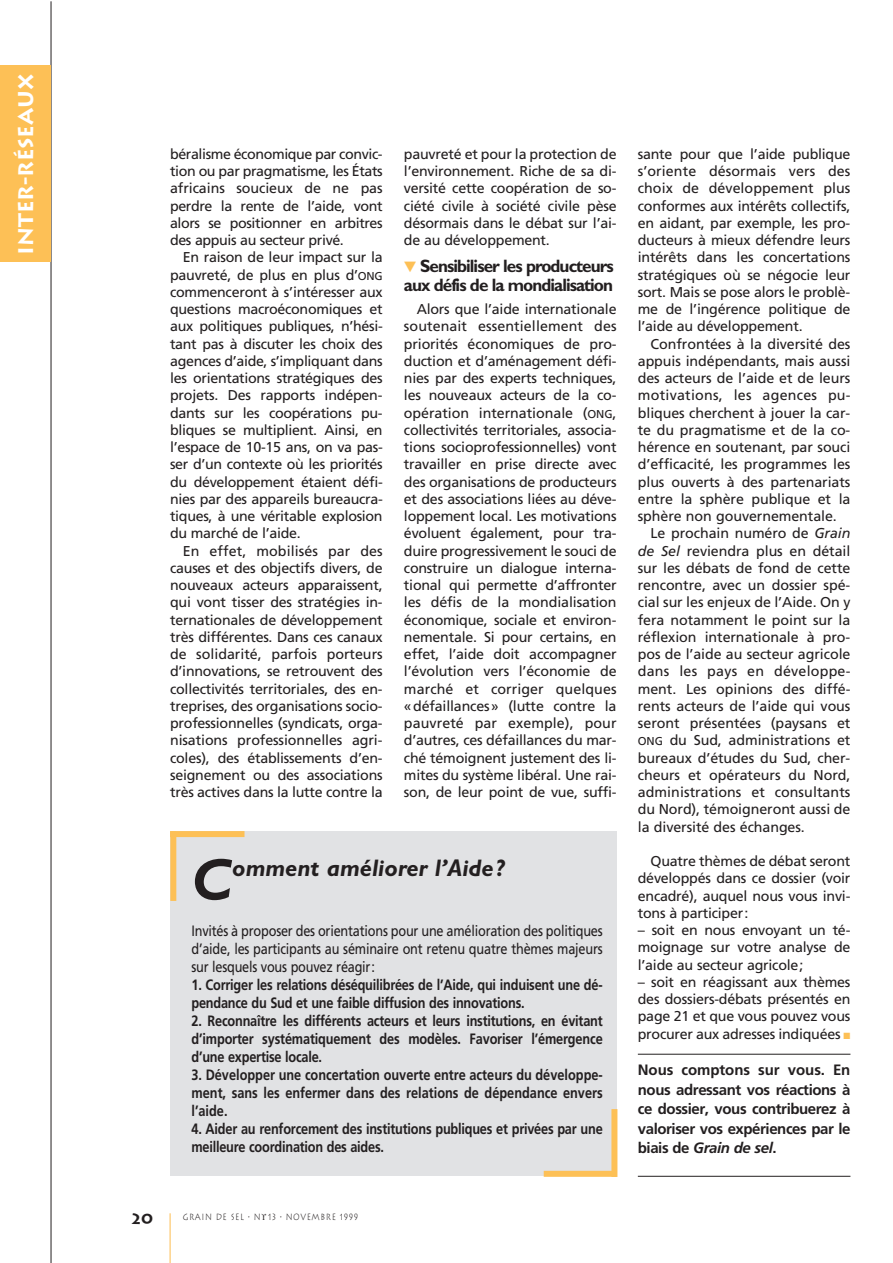
<style>
.page{position:relative;width:893px;height:1263px;background:#fff}
.page>*{position:absolute;margin:0;border:0;box-sizing:border-box;transform-origin:0 0}
.t1{font:italic 700 59.1px "Gill Sans";color:#231f20}
.t2{font:italic 700 24px "Gill Sans";color:#231f20}
.t3{font:700 21px "Lithos";color:#fff}
.t4{font:700 18px/18.8px "Gill Sans";letter-spacing:-.055em;color:#231f20;scale:.95 1}
.t5{font:700 15px/18px "Frutiger";letter-spacing:-.015em;color:#231f20;scale:.85 1}
.t6{font:15px/18px "Frutiger";letter-spacing:-.015em;color:#231f20;text-align:justify;scale:.85 1}
.t7{font:700 15px/19.5px "Frutiger";letter-spacing:-.015em;color:#231f20;text-align:justify}
.t8{font:700 15px "Lithos";color:#231f20}
.t9{font:14.25px/17.2px "Frutiger";letter-spacing:-.005em;color:#231f20;text-align:justify}
.t10{font:14.25px "Frutiger";letter-spacing:.015em;color:#231f20}
.t11{font:300 9px "Lithos";letter-spacing:.08em;color:#231f20;scale:.85 1}
.s1{font-size:11.4px}
.s2{color:#fdc056}
.s3{font-style:italic}
</style>
<div class="page">
<hr style="left:51px;top:1px;width:1px;height:1262px;background:#231f20">
<div style="left:0;top:65px;width:51px;height:197px;background:#fdc056"></div>
<hr style="left:170px;top:1213px;width:1px;height:50px;background:#fdc056">
<hr style="left:638px;top:1054px;width:212px;height:1px;background:#231f20">
<div style="left:170px;top:832px;width:447px;height:344px;background:#e1e2e4"></div>
<div style="left:170px;top:831px;width:6px;height:70px;background:#fdc056"></div>
<div style="left:611px;top:1109px;width:6px;height:68px;background:#fdc056"></div>
<div style="left:170px;top:831px;width:74px;height:6px;background:#fdc056"></div>
<div style="left:544px;top:1171px;width:72px;height:6px;background:#fdc056"></div>
<hr style="left:638px;top:1176px;width:212px;height:1px;background:#231f20">
<h3 class="t3" style="left:14px;top:255px;width:183px;rotate:-90deg">inter-réseaux</h3>
<p class="t9" style="left:170px;top:146px;width:214px">béralisme économique par convic&shy;tion ou par pragmatisme, les États africains soucieux de ne pas perdre la rente de l’aide, vont alors se positionner en arbitres des appuis au secteur privé.</p>
<p class="t9" style="left:170px;top:250px;width:214px;text-indent:13px">En raison de leur impact sur la pauvreté, de plus en plus d’<span class="s1">ONG </span>commenceront à s’intéresser aux questions macroéconomiques et aux politiques publiques, n’hési&shy;tant pas à discuter les choix des agences d’aide, s’impliquant dans les orientations stratégiques des projets. Des rapports indépen&shy;dants sur les coopérations pu&shy;bliques se multiplient. Ainsi, en l’espace de 10-15 ans, on va pas&shy;ser d’un contexte où les priorités du développement étaient défi&shy;nies par des appareils bureaucra&shy;tiques, à une véritable explosion du marché de l’aide.</p>
<p class="t9" style="left:170px;top:543px;width:214px;text-indent:13px">En effet, mobilisés par des causes et des objectifs divers, de nouveaux acteurs apparaissent, qui vont tisser des stratégies in&shy;ternationales de développement très différentes. Dans ces canaux de solidarité, parfois porteurs d’innovations, se retrouvent des collectivités territoriales, des en&shy;treprises, des organisations socio&shy;professionnelles (syndicats, orga&shy;nisations professionnelles agri&shy;coles), des établissements d’en&shy;seignement ou des associations très actives dans la lutte contre la</p>
<p class="t9" style="left:404px;top:146px;width:214px">pauvreté et pour la protection de l’environnement. Riche de sa di&shy;versité cette coopération de so&shy;ciété civile à société civile pèse désormais dans le débat sur l’ai&shy;de au développement.</p>
<p class="t4" style="left:404px;top:259px;width:222px"><span class="s2">▼</span> Sensibiliser les producteurs aux défis de la mondialisation</p>
<p class="t9" style="left:404px;top:302px;width:214px;text-indent:13px">Alors que l’aide internationale soutenait essentiellement des priorités économiques de pro&shy;duction et d’aménagement défi&shy;nies par des experts techniques, les nouveaux acteurs de la co&shy;opération internationale (<span class="s1">ONG</span>, collectivités territoriales, associa&shy;tions socioprofessionnelles) vont travailler en prise directe avec des organisations de producteurs et des associations liées au déve&shy;loppement local. Les motivations évoluent également, pour tra&shy;duire progressivement le souci de construire un dialogue interna&shy;tional qui permette d’affronter les défis de la mondialisation économique, sociale et environ&shy;nementale. Si pour certains, en effet, l’aide doit accompagner l’évolution vers l’économie de marché et corriger quelques «défaillances» (lutte contre la pauvreté par exemple), pour d’autres, ces défaillances du mar&shy;ché témoignent justement des li&shy;mites du système libéral. Une rai&shy;son, de leur point de vue, suffi-</p>
<h1 class="t1" style="left:191px;top:857px;width:42px">C</h1>
<h2 class="t2" style="left:232px;top:858px;width:273px">omment améliorer l’Aide?</h2>
<p class="t6" style="left:191px;top:922px;width:485px">Invités à proposer des orientations pour une amélioration des politiques d’aide, les participants au séminaire ont retenu quatre thèmes majeurs sur lesquels vous pouvez réagir:</p>
<p class="t5" style="left:191px;top:976px;width:485px">1. Corriger les relations déséquilibrées de l’Aide, qui induisent une dé&shy;pendance du Sud et une faible diffusion des innovations.</p>
<p class="t5" style="left:191px;top:1012px;width:485px;text-align:justify">2. Reconnaître les différents acteurs et leurs institutions, en évitant d’importer systématiquement des modèles. Favoriser l’émergence d’une expertise locale.</p>
<p class="t5" style="left:191px;top:1066px;width:485px;text-align:justify">3. Développer une concertation ouverte entre acteurs du développe&shy;ment, sans les enfermer dans des relations de dépendance envers l’aide.</p>
<p class="t5" style="left:191px;top:1120px;width:485px">4. Aider au renforcement des institutions publiques et privées par une meilleure coordination des aides.</p>
<p class="t9" style="left:638px;top:146px;width:214px">sante pour que l’aide publique s’oriente désormais vers des choix de développement plus conformes aux intérêts collectifs, en aidant, par exemple, les pro&shy;ducteurs à mieux défendre leurs intérêts dans les concertations stratégiques où se négocie leur sort. Mais se pose alors le problè&shy;me de l’ingérence politique de l’aide au développement.</p>
<p class="t9" style="left:651px;top:336px;width:201px">Confrontées à la diversité des</p>
<p class="t9" style="left:638px;top:353px;width:214px">appuis indépendants, mais aussi</p>
<p class="t9" style="left:638px;top:371px;width:214px">des acteurs de l’aide et de leurs</p>
<p class="t10" style="left:638px;top:390px;width:214px">motivations, les agences pu-</p>
<p class="t9" style="left:638px;top:405px;width:214px">bliques cherchent à jouer la car-</p>
<p class="t9" style="left:638px;top:422px;width:214px">te du pragmatisme et de la co-</p>
<p class="t9" style="left:638px;top:440px;width:214px">hérence en soutenant, par souci</p>
<p class="t9" style="left:638px;top:457px;width:214px">d’efficacité, les programmes les</p>
<p class="t9" style="left:638px;top:474px;width:214px">plus ouverts à des partenariats</p>
<p class="t9" style="left:638px;top:491px;width:214px">entre la sphère publique et la</p>
<p class="t9" style="left:638px;top:509px;width:201px">sphère non gouvernementale.</p>
<p class="t9" style="left:651px;top:526px;width:201px">Le prochain numéro de <span class="s3">Grain</span></p>
<p class="t9" style="left:638px;top:543px;width:214px"><span class="s3">de Sel</span> reviendra plus en détail</p>
<p class="t9" style="left:638px;top:560px;width:214px">sur les débats de fond de cette</p>
<p class="t9" style="left:638px;top:578px;width:214px">rencontre, avec un dossier spé-</p>
<p class="t9" style="left:638px;top:595px;width:214px">cial sur les enjeux de l’Aide. On y</p>
<p class="t9" style="left:638px;top:612px;width:214px">fera notamment le point sur la</p>
<p class="t9" style="left:638px;top:629px;width:214px">réflexion internationale à pro-</p>
<p class="t9" style="left:638px;top:647px;width:214px">pos de l’aide au secteur agricole</p>
<p class="t10" style="left:638px;top:666px;width:214px">dans les pays en développe-</p>
<p class="t9" style="left:638px;top:681px;width:214px">ment. Les opinions des diffé-</p>
<p class="t9" style="left:638px;top:698px;width:214px">rents acteurs de l’aide qui vous</p>
<p class="t9" style="left:638px;top:716px;width:214px">seront présentées (paysans et</p>
<p class="t9" style="left:638px;top:733px;width:214px"><span class="s1">ONG</span> du Sud, administrations et</p>
<p class="t9" style="left:638px;top:750px;width:214px">bureaux d’études du Sud, cher-</p>
<p class="t9" style="left:638px;top:767px;width:214px">cheurs et opérateurs du Nord,</p>
<p class="t9" style="left:638px;top:785px;width:214px">administrations et consultants</p>
<p class="t9" style="left:638px;top:802px;width:214px">du Nord), témoigneront aussi de</p>
<p class="t9" style="left:638px;top:819px;width:169px">la diversité des échanges.</p>
<p class="t9" style="left:638px;top:854px;width:214px;text-indent:13px">Quatre thèmes de débat seront développés dans ce dossier (voir encadré), auquel nous vous invi&shy;tons à participer:</p>
<p class="t9" style="left:638px;top:923px;width:214px">– soit en nous envoyant un té&shy;moignage sur votre analyse de l’aide au secteur agricole;</p>
<p class="t9" style="left:638px;top:974px;width:214px">– soit en réagissant aux thèmes des dossiers-débats présentés en page 21 et que vous pouvez vous procurer aux adresses indiquées <span class="s2">■</span></p>
<p class="t7" style="left:638px;top:1062px;width:214px">Nous comptons sur vous. En nous adressant vos réactions à ce dossier, vous contribuerez à valoriser vos expériences par le biais de <span class="s3">Grain de sel</span>.</p>
<p class="t8" style="left:132px;top:1210px;width:23px">20</p>
<p class="t11" style="left:183px;top:1211px;width:208px">GRAIN DE SEL • N 13 • NOVEMBRE 1999</p>
</div>
